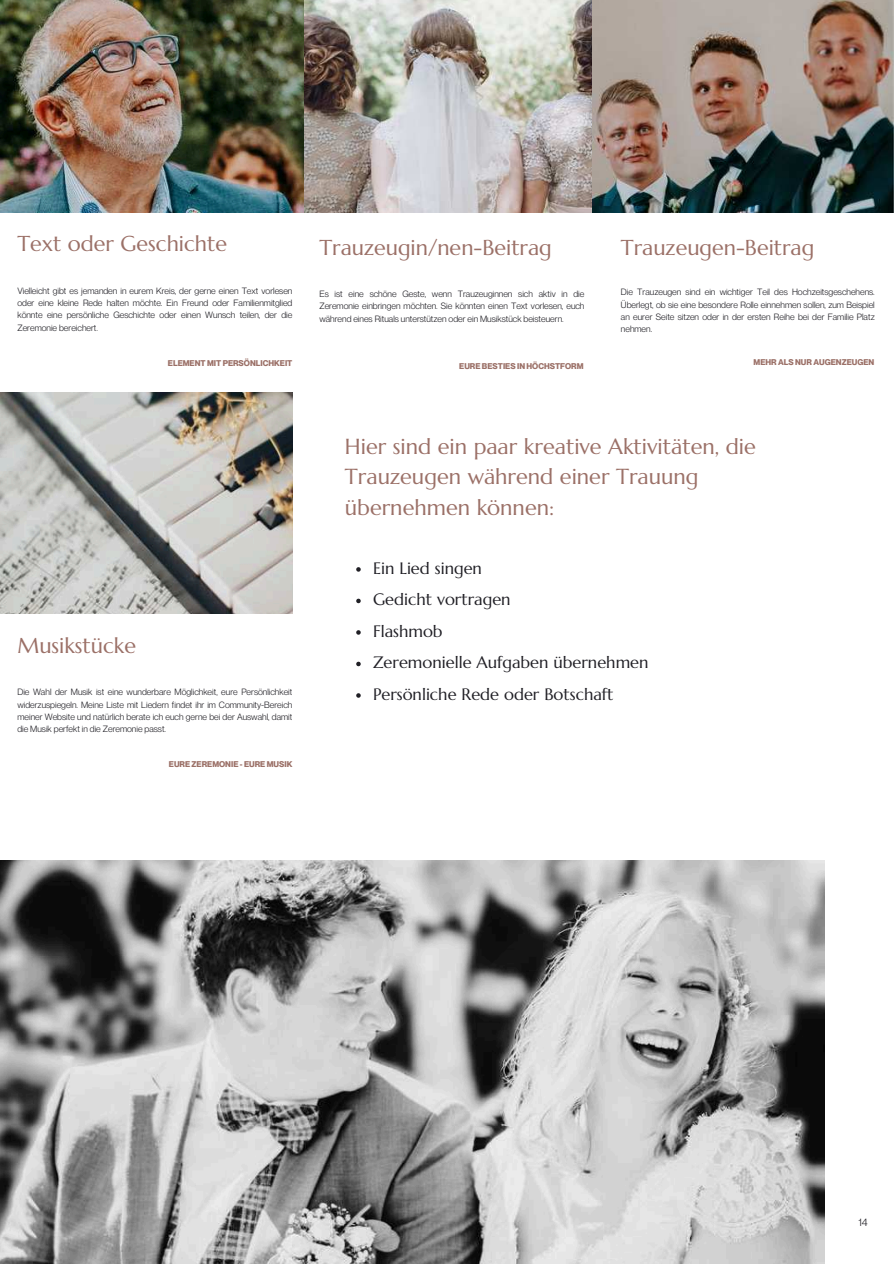
<style>
.page{position:relative;width:894px;height:1264px;background:#fff}
.page>*{position:absolute;margin:0;border:0;box-sizing:border-box;transform-origin:0 0}
.t1{font:21.75px/30.3px "Marcellus";color:#9b7067}
.t2{font:21.6px "Marcellus";color:#9b7067}
.t3{font:16.5px/31.5px "Marcellus";color:#201f25}
.t4{font:10.65px "Neue Montreal";color:#201f25}
.t5{font:8.85px/12.3px "Neue Montreal";color:#201f25;text-align:justify}
.t6{font:700 8.1px "Neue Montreal";color:#9b7067}
</style>
<div class="page">
<img style="left:0;top:393px;width:292px;height:220px">
<img style="left:0;top:0;width:304px;height:212px">
<img style="left:304px;top:0;width:289px;height:212px">
<img style="left:593px;top:0;width:300px;height:212px">
<svg style="left:356px;top:567px;width:4px;height:4px"></svg>
<svg style="left:356px;top:598px;width:4px;height:5px"></svg>
<svg style="left:356px;top:630px;width:4px;height:4px"></svg>
<svg style="left:356px;top:661px;width:4px;height:5px"></svg>
<svg style="left:356px;top:693px;width:4px;height:4px"></svg>
<img style="left:0;top:861px;width:824px;height:402px">
<h2 class="t2" style="left:17px;top:230px;width:211px">Text oder Geschichte</h2>
<p class="t5" style="left:17px;top:284px;width:276px">Vielleicht gibt es jemanden in eurem Kreis, der gerne einen Text vorlesen oder eine kleine Rede halten möchte. Ein Freund oder Familienmitglied könnte eine persönliche Geschichte oder einen Wunsch teilen, der die Zeremonie bereichert.</p>
<p class="t6" style="left:168px;top:356px;width:126px">ELEMENT MIT PERSÖNLICHKEIT</p>
<h2 class="t2" style="left:319px;top:233px;width:234px">Trauzeugin/nen-Beitrag</h2>
<p class="t5" style="left:319px;top:287px;width:266px">Es ist eine schöne Geste, wenn Trauzeuginnen sich aktiv in die Zeremonie einbringen möchten. Sie könnten einen Text vorlesen, euch während eines Rituals unterstützen oder ein Musikstück beisteuern.</p>
<p class="t6" style="left:459px;top:359px;width:126px">EURE BESTIES IN HÖCHSTFORM</p>
<h2 class="t2" style="left:620px;top:233px;width:195px">Trauzeugen-Beitrag</h2>
<p class="t5" style="left:620px;top:285px;width:255px">Die Trauzeugen sind ein wichtiger Teil des Hochzeitsgeschehens.<br>Überlegt, ob sie eine besondere Rolle einnehmen sollen, zum Beispiel an eurer Seite sitzen oder in der ersten Reihe bei der Familie Platz nehmen.</p>
<p class="t6" style="left:753px;top:355px;width:122px">MEHR ALS NUR AUGENZEUGEN</p>
<h2 class="t2" style="left:17px;top:631px;width:120px">Musikstücke</h2>
<p class="t5" style="left:17px;top:685px;width:276px">Die Wahl der Musik ist eine wunderbare Möglichkeit, eure Persönlichkeit widerzuspiegeln. Meine Liste mit Liedern findet ihr im Community-Bereich meiner Website und natürlich berate ich euch gerne bei der Auswahl, damit die Musik perfekt in die Zeremonie passt.</p>
<p class="t6" style="left:169px;top:757px;width:125px">EURE ZEREMONIE - EURE MUSIK</p>
<h1 class="t1" style="left:345px;top:431px;width:412px">Hier sind ein paar kreative Aktivitäten, die<br>Trauzeugen während einer Trauung übernehmen können:</h1>
<h3 class="t3" style="left:373px;top:552px;width:277px">Ein Lied singen<br>Gedicht vortragen<br>Flashmob<br>Zeremonielle Aufgaben übernehmen<br>Persönliche Rede oder Botschaft</h3>
<p class="t4" style="left:858px;top:1213px;width:11px">14</p>
</div>
